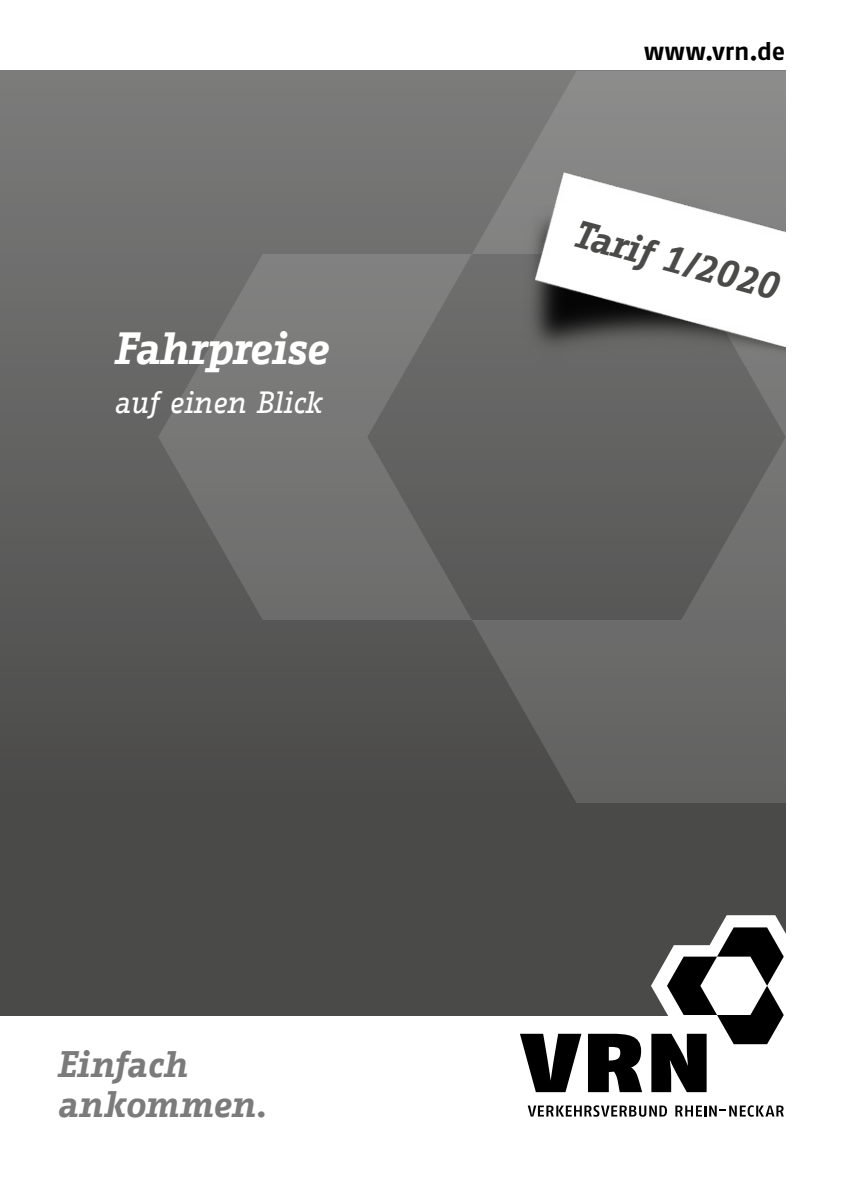
<style>
.page{position:relative;width:842px;height:1191px;background:#fff}
.page>*{position:absolute;margin:0;border:0;box-sizing:border-box;transform-origin:0 0}
.t1{font:italic 700 44px "Fago Office Serif";letter-spacing:-.02em;color:#fff}
.t2{font:italic 700 37.6px "Fago Office Serif";color:#4a4a49}
.t3{font:italic 700 36px/40px "Fago Office Serif";letter-spacing:-.005em;color:#7c7b7b}
.t4{font:italic 30px "Fago Office Serif";letter-spacing:-.02em;color:#fff}
.t5{font:700 25px "Fago OT";letter-spacing:.005em;color:#000}
</style>
<div class="page">
<div style="left:0;top:71px;width:785px;height:944px;background:linear-gradient(to bottom,#7a7979,#424241)"></div>
<svg style="left:158px;top:71px;width:627px;height:732px"></svg>
<svg style="left:520px;top:1033px;width:61px;height:59px"></svg>
<svg style="left:588px;top:1033px;width:54px;height:59px"></svg>
<svg style="left:651px;top:915px;width:135px;height:177px"></svg>
<svg style="left:528px;top:1105px;width:139px;height:11px"></svg>
<svg style="left:675px;top:1105px;width:109px;height:11px"></svg>
<img style="left:483px;top:95px;width:302px;height:351px">
<p class="t1" style="left:113px;top:323px;width:217px">Fahrpreise</p>
<p class="t4" style="left:113px;top:385px;width:210px">auf einen Blick</p>
<p class="t5" style="left:644px;top:36px;width:143px">www.vrn.de</p>
<p class="t2" style="left:579px;top:211px;width:213px;rotate:15deg">Tarif 1/2020</p>
<p class="t3" style="left:57px;top:1043px;width:212px">Einfach ankommen.</p>
</div>
